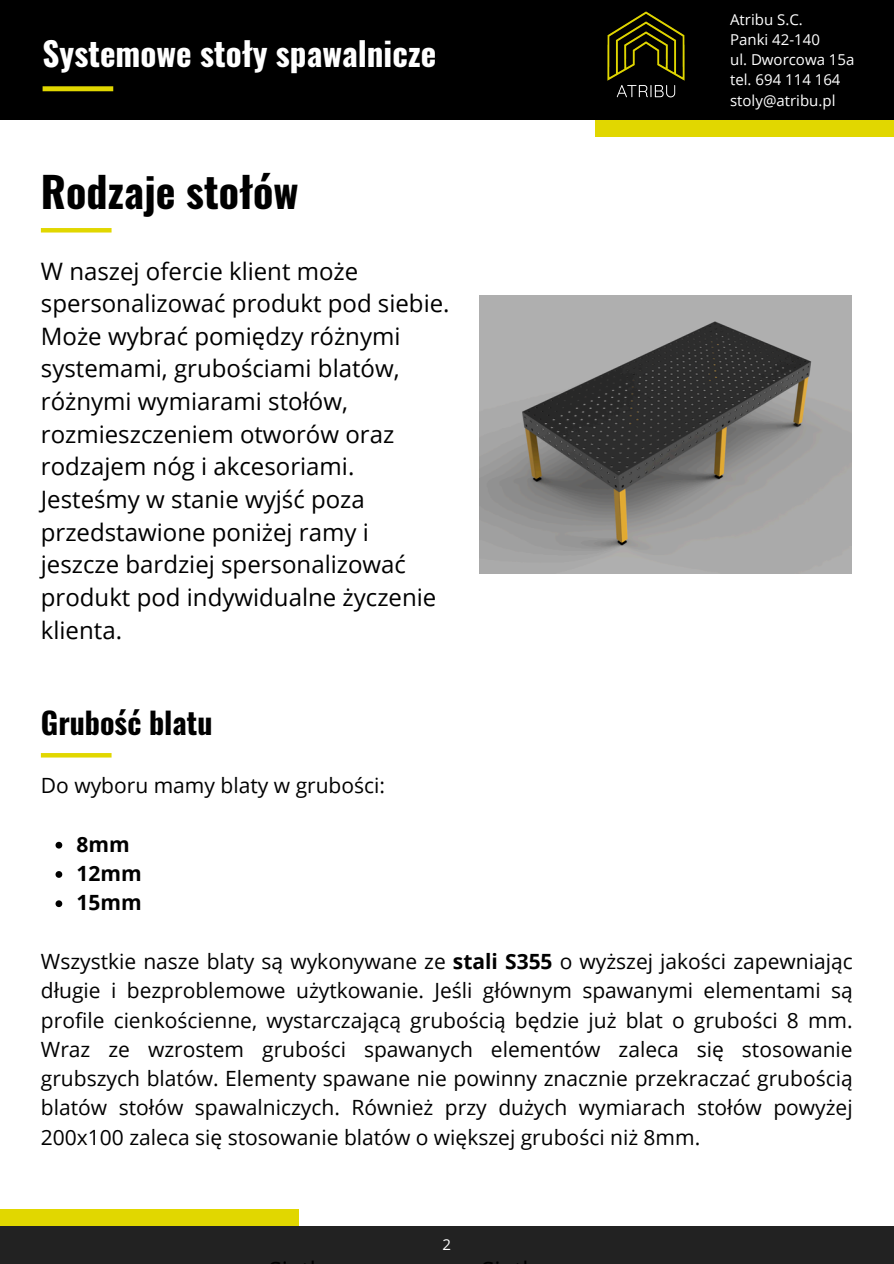
<style>
.page{position:relative;width:894px;height:1264px;background:#fff}
.page>*{position:absolute;margin:0;border:0;box-sizing:border-box;transform-origin:0 0}
.t1{font:700 42px "Oswald";color:#000}
.t2{font:700 33px "Oswald";color:#fff}
.t3{font:700 30px "Oswald";color:#000}
.t4{font:24px/32.7px "Open Sans";color:#000}
.t5{font:21px/29.2px "Open Sans";color:#000;text-align:justify}
.t6{font:700 21px "Open Sans";color:#000}
.t7{font:15px "Open Sans";color:#fff}
.s1{font-weight:700}
</style>
<div class="page">
<div style="left:595px;top:119px;width:298px;height:17px;background:#e1d700"></div>
<div style="left:0;top:0;width:893px;height:119px;background:#000"></div>
<img style="left:607px;top:11px;width:78px;height:87px">
<div style="left:43px;top:86px;width:70px;height:5px;background:#e1d700"></div>
<div style="left:0;top:1225px;width:893px;height:38px;background:#222"></div>
<div style="left:0;top:1208px;width:298px;height:17px;background:#e1d700"></div>
<hr style="left:41px;top:753px;width:70px;height:4px;background:#e1d700">
<svg style="left:55px;top:841px;width:7px;height:7px"></svg>
<svg style="left:55px;top:871px;width:7px;height:6px"></svg>
<svg style="left:55px;top:900px;width:7px;height:7px"></svg>
<hr style="left:41px;top:228px;width:70px;height:4px;background:#e1d700">
<img style="left:479px;top:295px;width:372px;height:278px">
<p class="t2" style="left:43px;top:28px;width:395px">Systemowe stoły spawalnicze</p>
<h2 class="t1" style="left:41px;top:158px;width:259px">Rodzaje stołów</h2>
<h4 class="t4" style="left:41px;top:254px;width:410px">W naszej ofercie klient może spersonalizować produkt pod siebie.<br>Może wybrać pomiędzy różnymi systemami, grubościami blatów, różnymi wymiarami stołów, rozmieszczeniem otworów oraz rodzajem nóg i akcesoriami.<br>Jesteśmy w stanie wyjść poza przedstawione poniżej ramy i jeszcze bardziej spersonalizować produkt pod indywidualne życzenie klienta.</h4>
<p class="t3" style="left:41px;top:699px;width:173px">Grubość blatu</p>
<p class="t5" style="left:41px;top:770px;width:345px">Do wyboru mamy blaty w grubości:</p>
<p class="t6" style="left:77px;top:829px;width:55px">8mm</p>
<p class="t6" style="left:77px;top:858px;width:67px">12mm</p>
<h1 class="t6" style="left:77px;top:888px;width:67px">15mm</h1>
<p class="t7" style="left:730px;top:9px;width:74px">Atribu S.C.</p>
<p class="t7" style="left:730px;top:29px;width:91px">Panki 42-140</p>
<p class="t7" style="left:730px;top:49px;width:126px">ul. Dworcowa 15a</p>
<h4 class="t7" style="left:730px;top:69px;width:112px">tel. 694 114 164</h4>
<p class="t7" style="left:730px;top:90px;width:107px">stoly@atribu.pl</p>
<h3 class="t5" style="left:41px;top:946px;width:813px">Wszystkie nasze blaty są wykonywane ze <span class="s1">stali S355</span> o wyższej jakości zapewniając długie i bezproblemowe użytkowanie. Jeśli głównym spawanymi elementami są profile cienkościenne, wystarczającą grubością będzie już blat o grubości 8 mm.<br>Wraz ze wzrostem grubości spawanych elementów zaleca się stosowanie grubszych blatów. Elementy spawane nie powinny znacznie przekraczać grubością blatów stołów spawalniczych. Również przy dużych wymiarach stołów powyżej 200x100 zaleca się stosowanie blatów o większej grubości niż 8mm.</h3>
<p class="t7" style="left:442px;top:1234px;width:10px">2</p>
</div>
